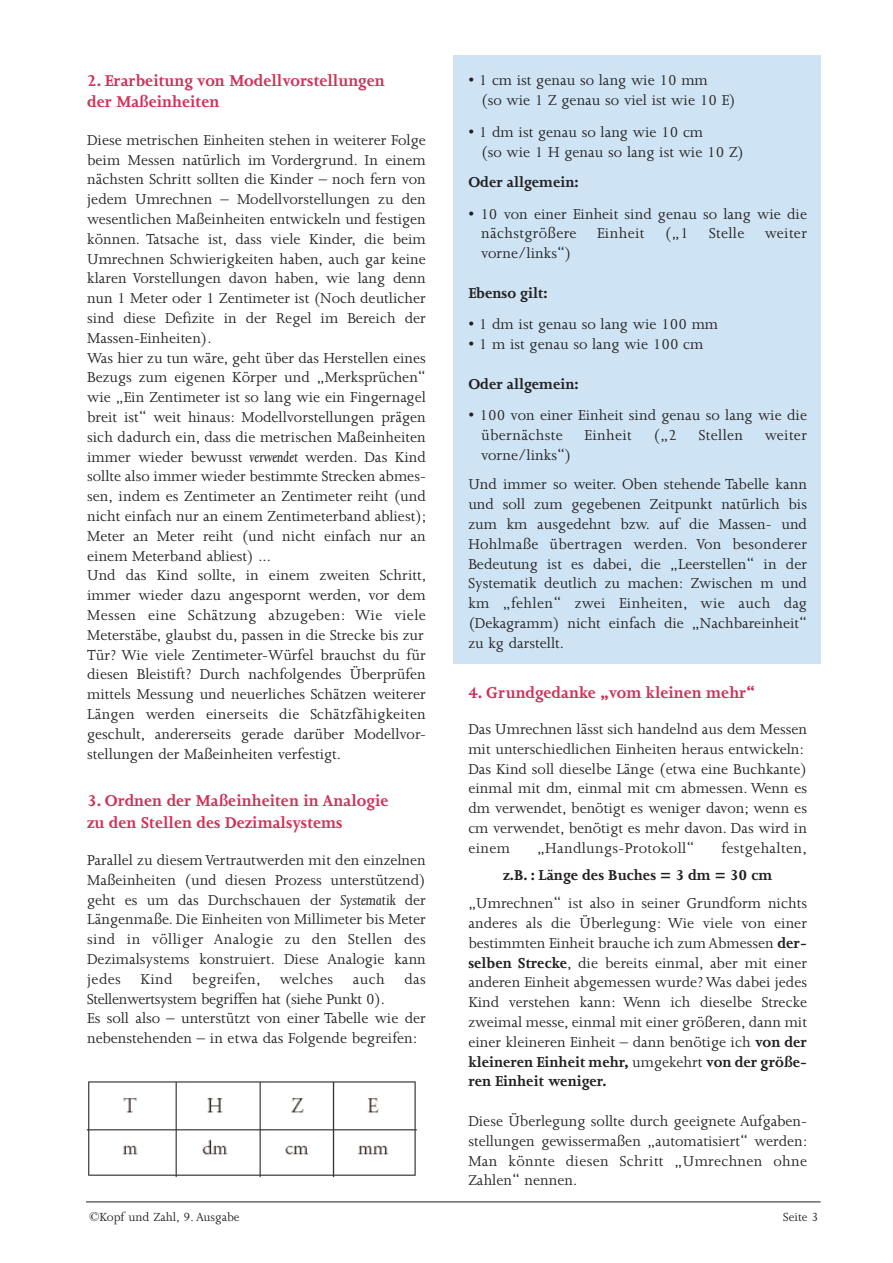
<style>
.page{position:relative;width:893px;height:1263px;background:#fff}
.page>*{position:absolute;margin:0;border:0;box-sizing:border-box;transform-origin:0 0}
.t1{font:700 18px/21.6px "Joanna";color:#cf3259}
.t2{font:16.5px/19.8px "Joanna";color:#231f20}
.t3{font:700 16.5px "Joanna";color:#231f20}
.t4{font:16.5px "Joanna";letter-spacing:.02em;color:#231f20}
.t5{font:13.5px "Joanna";color:#231f20}
.s1{font-style:italic}
.s2{font-weight:700}
</style>
<div class="page">
<div style="left:453px;top:56px;width:368px;height:607px;background:#cee3f3"></div>
<hr style="left:86px;top:1201px;width:735px;height:1px;background:#231f20">
<img style="left:86px;top:1081px;width:331px;height:97px">
<p class="t1" style="left:87px;top:71px;width:299px">2. Erarbeitung von Modellvorstellungen der Maßeinheiten</p>
<p class="t2" style="left:87px;top:131px;width:341px">Diese metrischen Einheiten stehen in weiterer Folge beim Messen natürlich im Vordergrund. In einem nächsten Schritt sollten die Kinder – noch fern von jedem Umrechnen – Modellvorstellungen zu den wesentlichen Maßeinheiten entwickeln und festigen können. Tatsache ist, dass viele Kinder, die beim Umrechnen Schwierigkeiten haben, auch gar keine klaren Vorstellungen davon haben, wie lang denn nun 1 Meter oder 1 Zentimeter ist (Noch deutlicher sind diese Defizite in der Regel im Bereich der Massen-Einheiten).<br>Was hier zu tun wäre, geht über das Herstellen eines Bezugs zum eigenen Körper und „Merksprüchen“ wie „Ein Zentimeter ist so lang wie ein Fingernagel breit ist“ weit hinaus: Modellvorstellungen prägen sich dadurch ein, dass die metrischen Maßeinheiten immer wieder bewusst <span class="s1">verwendet</span> werden. Das Kind sollte also immer wieder bestimmte Strecken abmes&shy;sen, indem es Zentimeter an Zentimeter reiht (und nicht einfach nur an einem Zentimeterband abliest); Meter an Meter reiht (und nicht einfach nur an einem Meterband abliest) ...<br>Und das Kind sollte, in einem zweiten Schritt, immer wieder dazu angespornt werden, vor dem Messen eine Schätzung abzugeben: Wie viele Meterstäbe, glaubst du, passen in die Strecke bis zur Tür? Wie viele Zentimeter-Würfel brauchst du für diesen Bleistift? Durch nachfolgendes Überprüfen mittels Messung und neuerliches Schätzen weiterer Längen werden einerseits die Schätzfähigkeiten geschult, andererseits gerade darüber Modellvor&shy;stellungen der Maßeinheiten verfestigt.</p>
<p class="t1" style="left:87px;top:791px;width:303px">3. Ordnen der Maßeinheiten in Analogie zu den Stellen des Dezimalsystems</p>
<p class="t2" style="left:87px;top:851px;width:340px">Parallel zu diesem Vertrautwerden mit den einzelnen Maßeinheiten (und diesen Prozess unterstützend) geht es um das Durchschauen der <span class="s1">Systematik</span> der Längenmaße. Die Einheiten von Millimeter bis Meter sind in völliger Analogie zu den Stellen des Dezimalsystems konstruiert. Diese Analogie kann jedes Kind begreifen, welches auch das Stellenwertsystem begriffen hat (siehe Punkt 0).<br>Es soll also – unterstützt von einer Tabelle wie der nebenstehenden – in etwa das Folgende begreifen:</p>
<p class="t2" style="left:481px;top:71px;width:256px;text-indent:-13px">• 1 cm ist genau so lang wie 10 mm<br>(so wie 1 Z genau so viel ist wie 10 E)</p>
<p class="t2" style="left:481px;top:124px;width:265px;text-indent:-13px">• 1 dm ist genau so lang wie 10 cm<br>(so wie 1 H genau so lang ist wie 10 Z)</p>
<p class="t3" style="left:468px;top:176px;width:112px">Oder allgemein:</p>
<p class="t2" style="left:481px;top:205px;width:327px;text-align:justify;text-indent:-13px">• 10 von einer Einheit sind genau so lang wie die nächstgrößere Einheit („1 Stelle weiter vorne/links“)</p>
<p class="t3" style="left:468px;top:287px;width:81px">Ebenso gilt:</p>
<p class="t2" style="left:468px;top:316px;width:251px">• 1 dm ist genau so lang wie 100 mm</p>
<p class="t2" style="left:468px;top:335px;width:236px">• 1 m ist genau so lang wie 100 cm</p>
<p class="t3" style="left:468px;top:377px;width:112px">Oder allgemein:</p>
<p class="t2" style="left:481px;top:406px;width:327px;text-indent:-13px">• 100 von einer Einheit sind genau so lang wie die übernächste</p>
<p class="t4" style="left:584px;top:428px;width:49px">Einheit</p>
<p class="t2" style="left:653px;top:426px;width:25px">(„2</p>
<p class="t4" style="left:699px;top:428px;width:46px">Stellen</p>
<p class="t2" style="left:765px;top:426px;width:44px">weiter</p>
<p class="t2" style="left:468px;top:441px;width:340px;line-height:29.8px;text-indent:13px">vorne/links“)<br>Und immer so weiter. Oben stehende Tabelle kann</p>
<p class="t2" style="left:468px;top:496px;width:340px;text-align:justify">und soll zum gegebenen Zeitpunkt natürlich bis zum km ausgedehnt bzw. auf die Massen- und Hohlmaße übertragen werden. Von besonderer Bedeutung ist es dabei, die „Leerstellen“ in der Systematik deutlich zu machen: Zwischen m und km „fehlen“ zwei Einheiten, wie auch dag (Dekagramm) nicht einfach die „Nachbareinheit“ zu kg darstellt.</p>
<p class="t1" style="left:468px;top:683px;width:288px">4. Grundgedanke „vom kleinen mehr“</p>
<p class="t2" style="left:468px;top:721px;width:340px">Das Umrechnen lässt sich handelnd aus dem Messen mit unterschiedlichen Einheiten heraus entwickeln:<br>Das Kind soll dieselbe Länge (etwa eine Buchkante) einmal mit dm, einmal mit cm abmessen. Wenn es dm verwendet, benötigt es weniger davon; wenn es cm verwendet, benötigt es mehr davon. Das wird in einem</p>
<p class="t4" style="left:537px;top:842px;width:159px">„Handlungs-Protokoll“</p>
<p class="t4" style="left:721px;top:842px;width:87px">festgehalten,</p>
<p class="t3" style="left:503px;top:868px;width:270px">z.B. : Länge des Buches = 3 dm = 30 cm</p>
<p class="t2" style="left:468px;top:895px;width:340px;text-align:justify">„Umrechnen“ ist also in seiner Grundform nichts anderes als die Überlegung: Wie viele von einer bestimmten Einheit brauche ich zum Abmessen <span class="s2">der&shy;selben Strecke</span>, die bereits einmal, aber mit einer anderen Einheit abgemessen wurde?Was dabei jedes Kind verstehen kann: Wenn ich dieselbe Strecke zweimal messe, einmal mit einer größeren, dann mit einer kleineren Einheit – dann benötige ich <span class="s2">von der kleineren Einheit mehr,</span> umgekehrt <span class="s2">von der größe&shy;ren Einheit weniger.</span></p>
<p class="t2" style="left:468px;top:1112px;width:341px;text-align:justify">Diese Überlegung sollte durch geeignete Aufgaben&shy;stellungen gewissermaßen „automatisiert“ werden:<br>Man könnte diesen Schritt „Umrechnen ohne Zahlen“ nennen.</p>
<p class="t5" style="left:89px;top:1212px;width:152px">©Kopf und Zahl, 9. Ausgabe</p>
<p class="t5" style="left:783px;top:1212px;width:37px">Seite 3</p>
</div>
